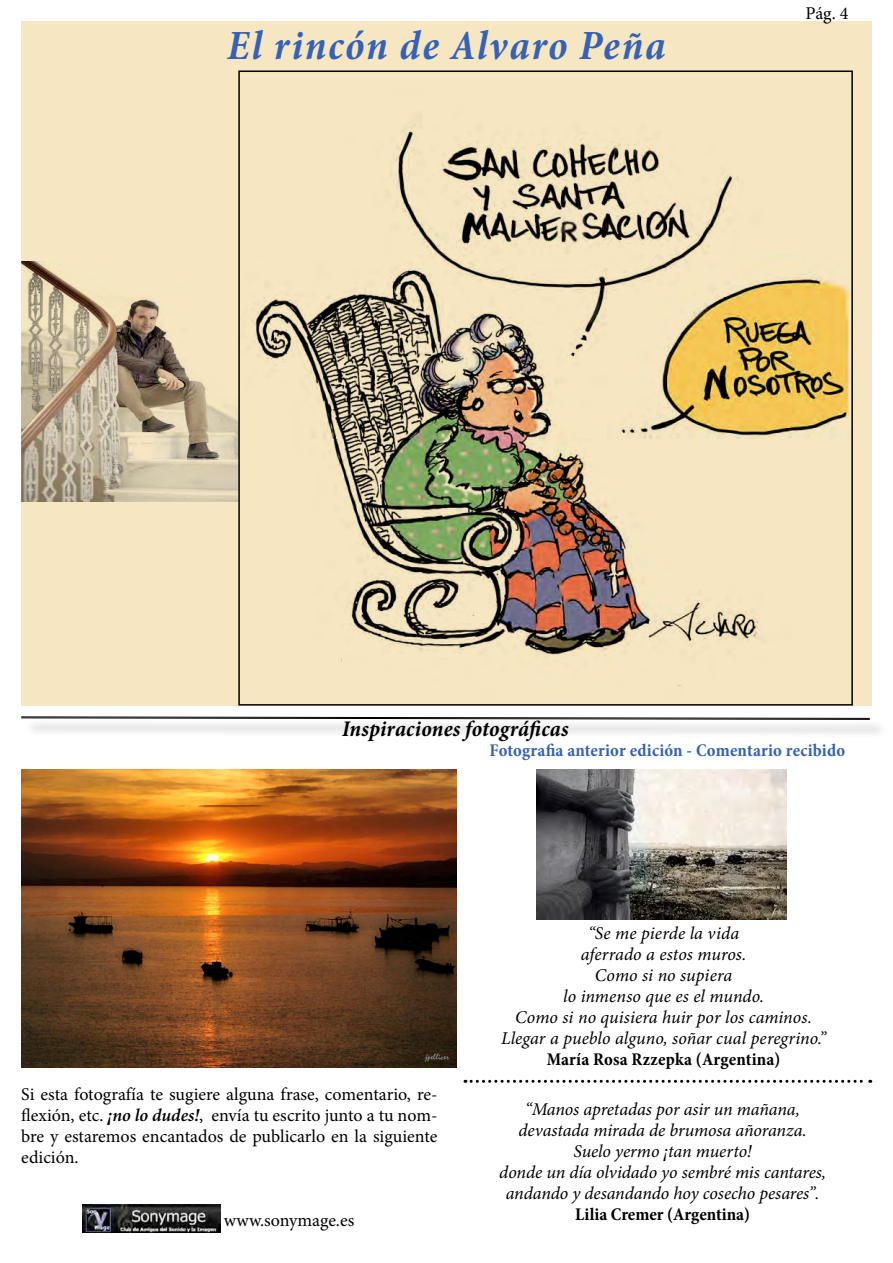
<style>
.page{position:relative;width:893px;height:1263px;background:#fff}
.page>*{position:absolute;margin:0;border:0;box-sizing:border-box;transform-origin:0 0}
.t1{font:italic 700 condensed 42px "Minion Pro";letter-spacing:.035em;color:#3562b6}
.t2{font:italic 700 condensed 22.5px "Minion Pro";letter-spacing:.005em;color:#000}
.t3{font:italic 18px "Minion Pro";letter-spacing:-.005em;color:#000}
.t4{font:18px/21px "Minion Pro";color:#000;text-align:justify}
.t5{font:700 condensed 18px "Minion Pro";letter-spacing:.005em;color:#000}
.t6{font:700 condensed 18px "Minion Pro";letter-spacing:.01em;color:#3562b6}
.s1{font-weight:600;font-style:italic}
</style>
<div class="page">
<div style="left:21px;top:21px;width:851px;height:685px;background:#f6e7c2"></div>
<img style="left:83px;top:1205px;width:137px;height:27px">
<img style="left:252px;top:124px;width:598px;height:562px">
<img style="left:21px;top:261px;width:217px;height:241px">
<div style="left:24px;top:719px;width:863px;height:19px;background:#f4f4f4"></div>
<svg style="left:21px;top:716px;width:849px;height:4px"></svg>
<div style="left:536px;top:770px;width:251px;height:149px;background:#000;opacity:.75"></div>
<svg style="left:465px;top:1080px;width:406px;height:3px"></svg>
<img style="left:21px;top:770px;width:435px;height:297px">
<p class="t1" style="left:227px;top:16px;width:440px">El rincón de Alvaro Peña</p>
<p class="t4" style="left:806px;top:3px;width:44px">Pág. 4</p>
<p class="t2" style="left:342px;top:713px;width:228px">Inspiraciones fotográficas</p>
<p class="t6" style="left:490px;top:738px;width:357px">Fotografia anterior edición - Comentario recibido</p>
<p class="t4" style="left:21px;top:1084px;width:418px">Si esta fotografía te sugiere alguna frase, comentario, re&shy;flexión, etc. <span class="s1">¡no lo dudes!</span>, envía tu escrito junto a tu nom&shy;bre y estaremos encantados de publicarlo en la siguiente edición.</p>
<p class="t4" style="left:224px;top:1210px;width:132px">www.sonymage.es</p>
<p class="t3" style="left:588px;top:921px;width:153px">“Se me pierde la vida</p>
<p class="t3" style="left:581px;top:942px;width:167px">aferrado a estos muros.</p>
<p class="t3" style="left:595px;top:963px;width:139px">Como si no supiera</p>
<p class="t3" style="left:563px;top:984px;width:202px">lo inmenso que es el mundo.</p>
<p class="t3" style="left:515px;top:1005px;width:298px">Como si no quisiera huir por los caminos.</p>
<p class="t3" style="left:501px;top:1026px;width:327px">Llegar a pueblo alguno, soñar cual peregrino.”</p>
<p class="t5" style="left:547px;top:1047px;width:235px">María Rosa Rzzepka (Argentina)</p>
<p class="t3" style="left:525px;top:1097px;width:276px">“Manos apretadas por asir un mañana,</p>
<p class="t3" style="left:518px;top:1118px;width:290px">devastada mirada de brumosa añoranza.</p>
<p class="t3" style="left:573px;top:1139px;width:180px">Suelo yermo ¡tan muerto!</p>
<p class="t3" style="left:499px;top:1160px;width:328px">donde un día olvidado yo sembré mis cantares,</p>
<p class="t3" style="left:506px;top:1181px;width:315px">andando y desandando hoy cosecho pesares”.</p>
<p class="t5" style="left:575px;top:1202px;width:176px">Lilia Cremer (Argentina)</p>
</div>
